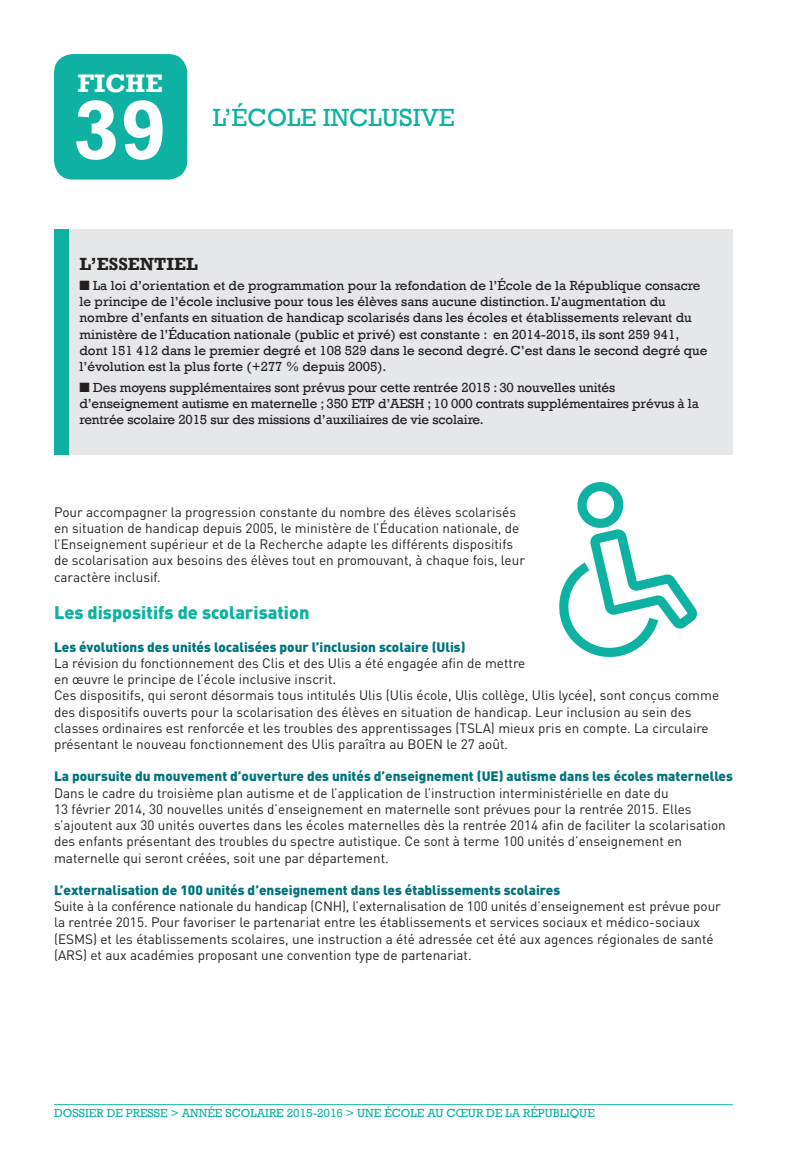
<style>
.page{position:relative;width:787px;height:1149px;background:#fff}
.page>*{position:absolute;margin:0;border:0;box-sizing:border-box;transform-origin:0 0}
.t1{font:700 85.05px "Rockwell";color:#fff}
.t2{font:700 25.95px "Rockwell";color:#fff}
.t3{font:25.5px "Rockwell";color:#0fb2a2}
.t4{font:900 18px "DIN";color:#0fb2a2}
.t5{font:700 18px "Rockwell";color:#231f20}
.t6{font:13.5px/16.2px "DIN";color:#231f20}
.t7{font:13.5px/16.2px "Rockwell";color:#231f20}
.t8{font:900 13.5px "DIN";color:#00747b}
.t9{font:12px "Rockwell";color:#0fb2a2}
</style>
<div class="page">
<hr style="left:54px;top:1103px;width:679px;height:1px;background:#0fb2a2">
<div style="left:54px;top:54px;width:133px;height:125px;background:#0fb2a2;border-radius:19px"></div>
<div style="left:68px;top:229px;width:665px;height:225px;background:#e6e7e9"></div>
<div style="left:54px;top:229px;width:14px;height:225px;background:#0fb2a2"></div>
<svg style="left:559px;top:482px;width:139px;height:175px"></svg>
<h2 class="t2" style="left:77px;top:68px;width:87px">FICHE</h2>
<h1 class="t1" style="left:73px;top:79px;width:95px">39</h1>
<h3 class="t3" style="left:213px;top:102px;width:243px">L’ÉCOLE INCLUSIVE</h3>
<h3 class="t5" style="left:80px;top:252px;width:120px">L’ESSENTIEL</h3>
<p class="t7" style="left:80px;top:277px;width:629px">■ La loi d’orientation et de programmation pour la refondation de l’École de la République consacre le principe de l’école inclusive pour tous les élèves sans aucune distinction. L’augmentation du nombre d’enfants en situation de handicap scolarisés dans les écoles et établissements relevant du ministère de l’Éducation nationale (public et privé) est constante : en 2014-2015, ils sont 259 941, dont 151 412 dans le premier degré et 108 529 dans le second degré. C’est dans le second degré que l’évolution est la plus forte (+277 % depuis 2005).</p>
<p class="t7" style="left:80px;top:379px;width:621px">■ Des moyens supplémentaires sont prévus pour cette rentrée 2015 : 30 nouvelles unités d’enseignement autisme en maternelle ; 350 ETP d’AESH ; 10 000 contrats supplémentaires prévus à la rentrée scolaire 2015 sur des missions d’auxiliaires de vie scolaire.</p>
<p class="t6" style="left:54px;top:503px;width:472px">Pour accompagner la progression constante du nombre des élèves scolarisés en situation de handicap depuis 2005, le ministère de l’Éducation nationale, de l’Enseignement supérieur et de la Recherche adapte les différents dispositifs de scolarisation aux besoins des élèves tout en promouvant, à chaque fois, leur caractère inclusif.</p>
<h3 class="t4" style="left:54px;top:600px;width:257px">Les dispositifs de scolarisation</h3>
<p class="t8" style="left:54px;top:637px;width:413px">Les évolutions des unités localisées pour l’inclusion scolaire (Ulis)</p>
<p class="t6" style="left:54px;top:654px;width:666px">La révision du fonctionnement des Clis et des Ulis a été engagée afin de mettre<br>en œuvre le principe de l’école inclusive inscrit.<br>Ces dispositifs, qui seront désormais tous intitulés Ulis (Ulis école, Ulis collège, Ulis lycée), sont conçus comme des dispositifs ouverts pour la scolarisation des élèves en situation de handicap. Leur inclusion au sein des classes ordinaires est renforcée et les troubles des apprentissages (TSLA) mieux pris en compte. La circulaire présentant le nouveau fonctionnement des Ulis paraîtra au BOEN le 27 août.</p>
<p class="t8" style="left:54px;top:767px;width:680px">La poursuite du mouvement d’ouverture des unités d’enseignement (UE) autisme dans les écoles maternelles</p>
<p class="t6" style="left:54px;top:784px;width:673px">Dans le cadre du troisième plan autisme et de l’application de l’instruction interministérielle en date du<br>13 février 2014, 30 nouvelles unités d’enseignement en maternelle sont prévues pour la rentrée 2015. Elles s’ajoutent aux 30 unités ouvertes dans les écoles maternelles dès la rentrée 2014 afin de faciliter la scolarisation des enfants présentant des troubles du spectre autistique. Ce sont à terme 100 unités d’enseignement en maternelle qui seront créées, soit une par département.</p>
<p class="t8" style="left:54px;top:880px;width:508px">L’externalisation de 100 unités d’enseignement dans les établissements scolaires</p>
<p class="t6" style="left:54px;top:897px;width:668px">Suite à la conférence nationale du handicap (CNH), l’externalisation de 100 unités d’enseignement est prévue pour la rentrée 2015. Pour favoriser le partenariat entre les établissements et services sociaux et médico-sociaux (ESMS) et les établissements scolaires, une instruction a été adressée cet été aux agences régionales de santé (ARS) et aux académies proposant une convention type de partenariat.</p>
<p class="t9" style="left:54px;top:1105px;width:542px">DOSSIER DE PRESSE &gt; ANNÉE SCOLAIRE 2015-2016 &gt; UNE ÉCOLE AU CŒUR DE LA RÉPUBLIQUE</p>
</div>
